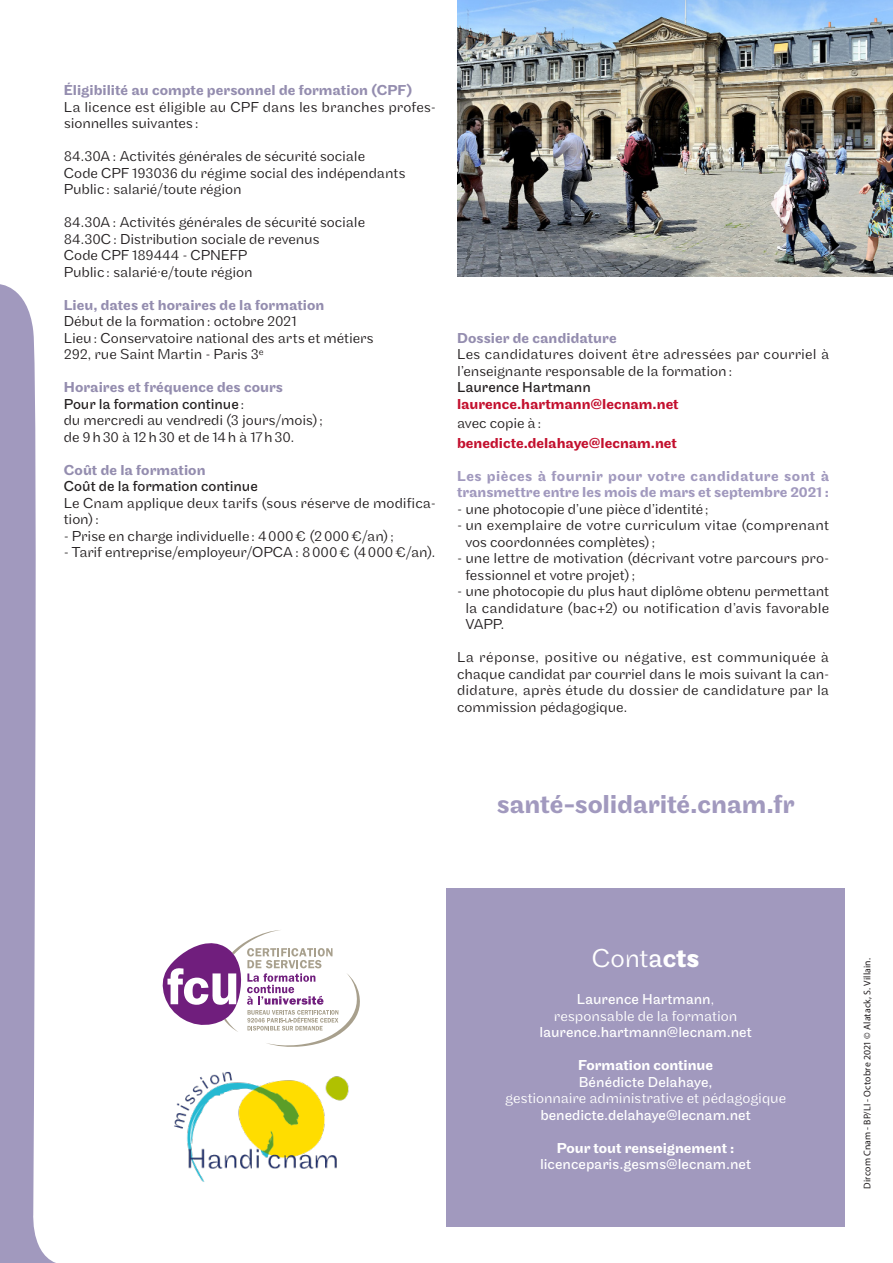
<style>
.page{position:relative;width:893px;height:1263px;background:#fff}
.page>*{position:absolute;margin:0;border:0;box-sizing:border-box;transform-origin:0 0}
.t1{font:500 27px "Maple";letter-spacing:-.01em;color:#a199be}
.titre{font:300 27px "Maple";color:#fff}
.texte{font:300 15px/16.5px "Maple";letter-spacing:-.005em;color:#231f20}
.titre_violet{font:500 15px "Maple";letter-spacing:.005em;color:#948daf}
.texte-2{font:15px "Maple";letter-spacing:-.005em;color:#fff}
.texte-3{font:500 15px/16.5px "Maple";letter-spacing:.01em;color:#a199be}
.texte-4{font:15px "Maple";letter-spacing:-.005em;color:#231f20}
.texte-5{font:300 15px "Maple";letter-spacing:-.005em;color:#fff}
.texte-6{font:500 15px "Maple";letter-spacing:-.005em;color:#c3102e}
.texte-7{font:500 15px "Maple";color:#fff}
.t2{font:9.75px "Myriad Pro";letter-spacing:.015em;color:#231f20}
.s1{font-weight:300}
.s2{font-weight:400}
.s3{font-weight:500}
.s4{font-weight:700}
</style>
<div class="page">
<img style="left:457px;top:0;width:436px;height:276px">
<svg style="left:0;top:284px;width:56px;height:979px;fill:#a199be"></svg>
<div style="left:446px;top:889px;width:399px;height:338px;background:#a199be"></div>
<svg style="left:162px;top:930px;width:198px;height:117px"></svg>
<img style="left:174px;top:1072px;width:175px;height:110px">
<p class="titre_violet" style="left:64px;top:82px;width:350px">Éligibilité au compte personnel de formation (CPF)</p>
<p class="texte" style="left:64px;top:99px;width:374px">La licence est éligible au CPF dans les branches profes&shy;sionnelles suivantes:</p>
<p class="texte" style="left:64px;top:148px;width:303px">84.30A: Activités générales de sécurité sociale</p>
<p class="texte" style="left:64px;top:165px;width:343px">Code CPF 193036 du régime social des indépendants</p>
<p class="texte" style="left:64px;top:181px;width:179px">Public: salarié/toute région</p>
<p class="texte" style="left:64px;top:214px;width:303px">84.30A: Activités générales de sécurité sociale</p>
<p class="texte" style="left:64px;top:231px;width:257px">84.30C: Distribution sociale de revenus</p>
<p class="texte" style="left:64px;top:247px;width:185px">Code CPF 189444 - CPNEFP</p>
<p class="texte" style="left:64px;top:264px;width:190px">Public: salarié·e/toute région</p>
<p class="titre_violet" style="left:64px;top:296px;width:262px">Lieu, dates et horaires de la formation</p>
<p class="texte" style="left:64px;top:313px;width:235px">Début de la formation: octobre 2021</p>
<p class="texte" style="left:64px;top:330px;width:312px">Lieu: Conservatoire national des arts et métiers</p>
<p class="texte" style="left:64px;top:346px;width:201px">292, rue Saint Martin - Paris 3<sup>e</sup></p>
<p class="titre_violet" style="left:64px;top:379px;width:221px">Horaires et fréquence des cours</p>
<p class="texte-4" style="left:64px;top:395px;width:182px">Pour la formation continue<span class="s1">:</span></p>
<p class="texte" style="left:64px;top:412px;width:261px">du mercredi au vendredi (3 jours/mois);</p>
<p class="texte" style="left:64px;top:429px;width:232px">de 9h30 à 12h30 et de 14h à 17h30.</p>
<p class="titre_violet" style="left:64px;top:461px;width:143px">Coût de la formation</p>
<p class="texte-4" style="left:64px;top:478px;width:196px">Coût de la formation continue</p>
<p class="texte" style="left:64px;top:495px;width:374px">Le Cnam applique deux tarifs (sous réserve de modifica&shy;tion):</p>
<p class="texte" style="left:64px;top:528px;width:332px">- Prise en charge individuelle: 4000€ (2000€/an);</p>
<p class="texte" style="left:64px;top:544px;width:373px">- Tarif entreprise/employeur/OPCA: 8000€ (4000€/an).</p>
<p class="titre_violet" style="left:457px;top:329px;width:161px">Dossier de candidature</p>
<p class="texte" style="left:457px;top:346px;width:374px">Les candidatures doivent être adressées par courriel à l’enseignante responsable de la formation:</p>
<p class="texte-4" style="left:457px;top:379px;width:135px">Laurence Hartmann</p>
<p class="texte-6" style="left:457px;top:395px;width:223px">laurence.hartmann@lecnam.net</p>
<p class="texte" style="left:457px;top:415px;width:86px">avec copie à:</p>
<p class="texte-6" style="left:457px;top:434px;width:221px">benedicte.delahaye@lecnam.net</p>
<p class="texte-3" style="left:457px;top:468px;width:374px">Les pièces à fournir pour votre candidature sont à transmettre entre les mois de mars et septembre 2021 :</p>
<p class="texte" style="left:457px;top:500px;width:253px">- une photocopie d’une pièce d’identité;</p>
<p class="texte" style="left:465px;top:517px;width:365px;text-indent:-8px">- un exemplaire de votre curriculum vitae (comprenant vos coordonnées complètes);</p>
<p class="texte" style="left:465px;top:550px;width:365px;text-indent:-8px">- une lettre de motivation (décrivant votre parcours pro&shy;fessionnel et votre projet);</p>
<p class="texte" style="left:465px;top:583px;width:365px;text-align:justify;text-indent:-8px">- une photocopie du plus haut diplôme obtenu permettant la candidature (bac+2) ou notification d’avis favorable VAPP.</p>
<p class="texte" style="left:457px;top:649px;width:374px;text-align:justify">La réponse, positive ou négative, est communiquée à chaque candidat par courriel dans le mois suivant la can&shy;didature, après étude du dossier de candidature par la commission pédagogique.</p>
<p class="t1" style="left:497px;top:788px;width:299px">santé-solidarité.cnam.fr</p>
<p class="titre" style="left:592px;top:942px;width:109px">Cont<span class="s2">a</span><span class="s3">c</span><span class="s4">ts</span></p>
<p class="texte-2" style="left:577px;top:991px;width:139px">Laurence Hartmann<span class="s1">,</span></p>
<p class="texte-5" style="left:554px;top:1007px;width:185px">responsable de la formation</p>
<p class="texte-2" style="left:539px;top:1024px;width:214px">laurence.hartmann@lecnam.net</p>
<p class="texte-7" style="left:578px;top:1056px;width:136px">Formation continue</p>
<p class="texte-2" style="left:579px;top:1073px;width:135px">Bénédicte Delahaye,</p>
<p class="texte-5" style="left:505px;top:1089px;width:282px">gestionnaire administrative et pédagogique</p>
<p class="texte-2" style="left:540px;top:1106px;width:212px">benedicte.delahaye@lecnam.net</p>
<p class="texte-7" style="left:557px;top:1139px;width:179px">Pour tout renseignement :</p>
<p class="texte-2" style="left:540px;top:1156px;width:212px">licenceparis.gesms@lecnam.net</p>
<p class="t2" style="left:861px;top:1188px;width:232px;rotate:-90deg">Dircom Cnam - BP/LI - Octobre 2021 © Alatack, S. Villain.</p>
</div>
